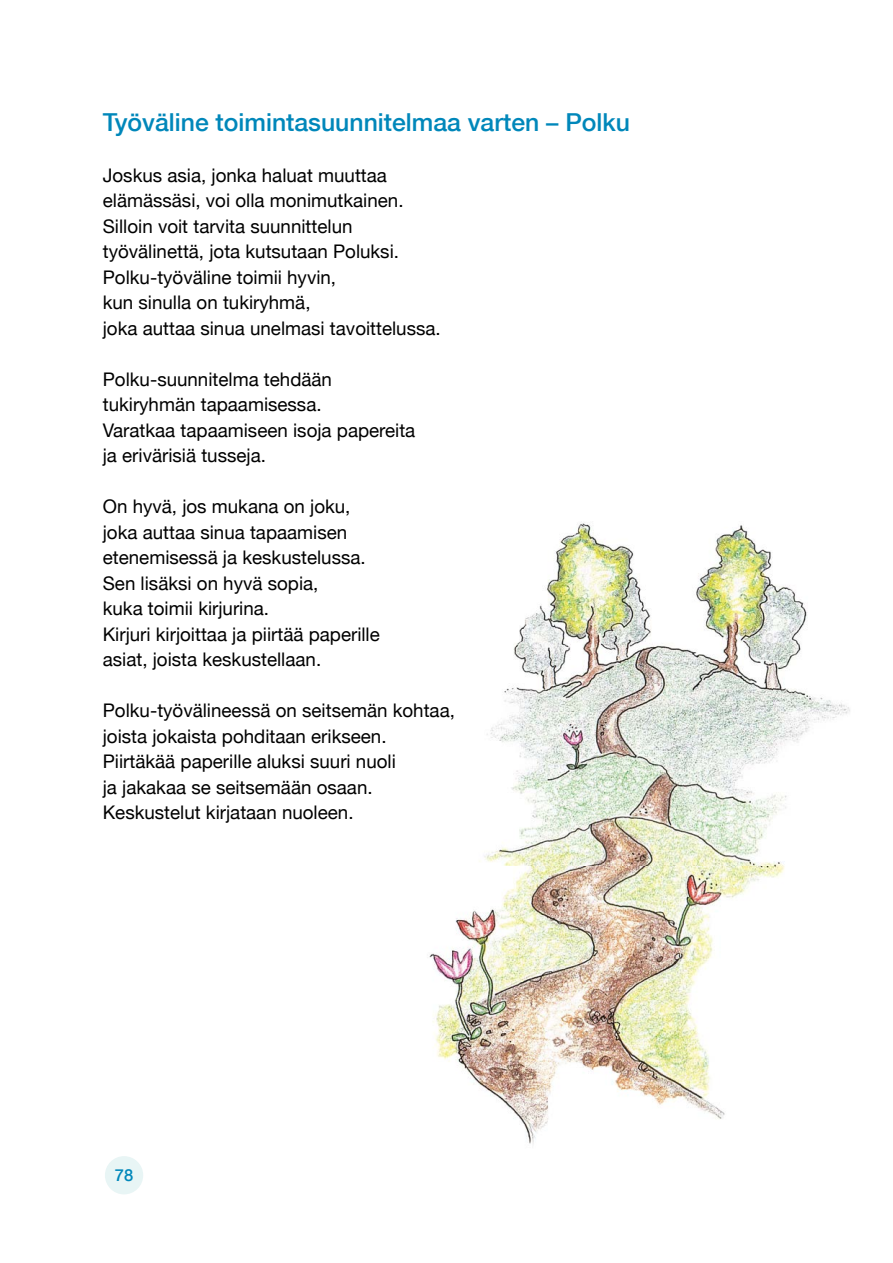
<style>
.page{position:relative;width:893px;height:1263px;background:#fff}
.page>*{position:absolute;margin:0;border:0;box-sizing:border-box;transform-origin:0 0}
.t1{font:500 24.75px "Helvetica Neue";color:#0087ba}
.t2{font:18.75px/25.5px "Helvetica Neue";color:#000}
.t3{font:500 16.5px "Helvetica Neue";color:#0087ba}
</style>
<div class="page">
<img style="left:429px;top:523px;width:421px;height:621px">
<div style="left:105px;top:1156px;width:38px;height:38px;background:#e8f5f5;border-radius:50%"></div>
<h1 class="t1" style="left:103px;top:102px;width:529px">Työväline toimintasuunnitelmaa varten – Polku</h1>
<p class="t2" style="left:103px;top:161px;width:339px">Joskus asia, jonka haluat muuttaa elämässäsi, voi olla monimutkainen.<br>Silloin voit tarvita suunnittelun työvälinettä, jota kutsutaan Poluksi.<br>Polku-työväline toimii hyvin,<br>kun sinulla on tukiryhmä,<br>joka auttaa sinua unelmasi tavoittelussa.</p>
<p class="t2" style="left:103px;top:365px;width:314px">Polku-suunnitelma tehdään tukiryhmän tapaamisessa.<br>Varatkaa tapaamiseen isoja papereita ja erivärisiä tusseja.</p>
<p class="t2" style="left:103px;top:492px;width:279px">On hyvä, jos mukana on joku, joka auttaa sinua tapaamisen etenemisessä ja keskustelussa.<br>Sen lisäksi on hyvä sopia,<br>kuka toimii kirjurina.<br>Kirjuri kirjoittaa ja piirtää paperille asiat, joista keskustellaan.</p>
<p class="t2" style="left:103px;top:696px;width:354px">Polku-työvälineessä on seitsemän kohtaa, joista jokaista pohditaan erikseen.<br>Piirtäkää paperille aluksi suuri nuoli<br>ja jakakaa se seitsemään osaan.<br>Keskustelut kirjataan nuoleen.</p>
<p class="t3" style="left:115px;top:1161px;width:20px">78</p>
</div>
